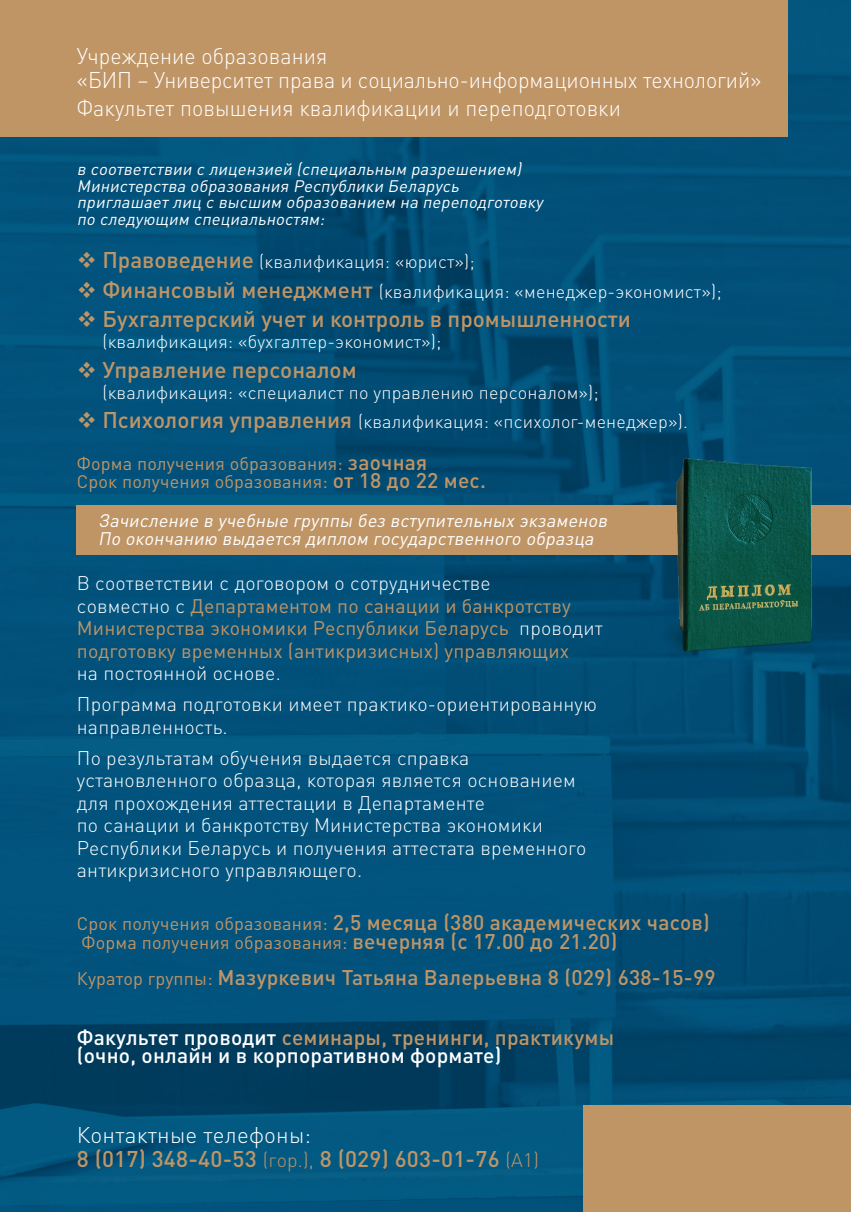
<style>
.page{position:relative;width:851px;height:1212px;background:#fff}
.page>*{position:absolute;margin:0;border:0;box-sizing:border-box;transform-origin:0 0}
.t1{font:300 22.5px "DIN Pro";letter-spacing:.005em;color:#fff;scale:.95 1}
.t2{font:500 22.5px "DIN Pro";color:#c09566}
.t3{font:300 22.5px "DIN Pro";letter-spacing:.005em;color:#fff}
.t4{font:500 21px "DIN Pro";letter-spacing:.01em;color:#c09566}
.t5{font:500 21px/18px "DIN Pro";letter-spacing:.01em;color:#fff}
.t6{font:300 19.5px/22.5px "DIN Pro";letter-spacing:.01em;color:#fff}
.t7{font:19.5px/22.5px "DIN Pro";letter-spacing:.01em;color:#c09566}
.t8{font:300 18px "DIN Pro";letter-spacing:.01em;color:#fff}
.t9{font:18px "DIN Pro";letter-spacing:.01em;color:#c09566}
.t10{font:italic 18px "DIN Pro";color:#fff}
.t11{font:italic 16.5px "DIN Pro";color:#fff}
.s1{font-weight:500;font-size:22.5px;color:#c09566}
.s2{font-weight:500;font-size:21px}
.s3{font-weight:300;color:#fff}
.s4{font-weight:400;font-size:18px}
.s5{color:#c09566}
.s6{font-weight:300;font-size:19.5px}
</style>
<div class="page">
<img style="left:0;top:0;width:850px;height:1212px">
<div style="left:0;top:0;width:787px;height:136px;background:#c09566"></div>
<div style="left:583px;top:1106px;width:267px;height:106px;background:#c09566"></div>
<div style="left:77px;top:505px;width:773px;height:50px;background:#c09566"></div>
<img style="left:663px;top:454px;width:150px;height:208px">
<svg style="left:79px;top:252px;width:16px;height:16px"></svg>
<svg style="left:79px;top:281px;width:16px;height:17px"></svg>
<svg style="left:79px;top:311px;width:16px;height:16px"></svg>
<svg style="left:79px;top:361px;width:16px;height:17px"></svg>
<svg style="left:79px;top:412px;width:16px;height:16px"></svg>
<p class="t1" style="left:77px;top:41px;width:265px">Учреждение образования</p>
<p class="t1" style="left:77px;top:65px;width:722px">«БИП – Университет права и социально-информационных технологий»</p>
<p class="t1" style="left:77px;top:93px;width:574px">Факультет повышения квалификации и переподготовки</p>
<p class="t11" style="left:77px;top:158px;width:449px">в соответствии с лицензией (специальным разрешением)</p>
<p class="t11" style="left:77px;top:175px;width:387px">Министерства образования Республики Беларусь</p>
<p class="t11" style="left:77px;top:191px;width:471px">приглашает лиц с высшим образованием на переподготовку</p>
<p class="t11" style="left:77px;top:208px;width:253px">по следующим специальностям:</p>
<p class="t8" style="left:102px;top:249px;width:374px"><span class="s1">Правоведение</span> (квалификация: «юрист»);</p>
<p class="t8" style="left:102px;top:279px;width:620px"><span class="s1">Финансовый менеджмент</span> (квалификация: «менеджер-экономист»);</p>
<p class="t2" style="left:102px;top:304px;width:530px">Бухгалтерский учет и контроль в промышленности</p>
<p class="t8" style="left:102px;top:329px;width:340px">(квалификация: «бухгалтер-экономист»);</p>
<p class="t2" style="left:102px;top:354px;width:256px">Управление персоналом</p>
<p class="t8" style="left:102px;top:380px;width:498px">(квалификация: «специалист по управлению персоналом»);</p>
<p class="t8" style="left:102px;top:409px;width:587px"><span class="s1">Психология управления</span> (квалификация: «психолог-менеджер»).</p>
<p class="t9" style="left:77px;top:451px;width:352px">Форма получения образования: <span class="s2">заочная</span></p>
<p class="t9" style="left:77px;top:469px;width:410px">Срок получения образования: <span class="s2">от 18 до 22 мес.</span></p>
<p class="t10" style="left:98px;top:508px;width:514px">Зачисление в учебные группы без вступительных экзаменов</p>
<p class="t10" style="left:98px;top:526px;width:501px">По окончанию выдается диплом государственного образца</p>
<p class="t7" style="left:77px;top:571px;width:527px"><span class="s3">В соответствии с договором о сотрудничестве<br>совместно с</span> Департаментом по санации и банкротству Министерства экономики Республики Беларусь <span class="s3">проводит </span>подготовку временных (антикризисных) управляющих<br><span class="s3">на постоянной основе.</span></p>
<p class="t6" style="left:77px;top:692px;width:521px">Программа подготовки имеет практико-ориентированную направленность.</p>
<p class="t6" style="left:77px;top:745px;width:511px">По результатам обучения выдается справка установленного образца, которая является основанием для прохождения аттестации в Департаменте<br>по санации и банкротству Министерства экономики Республики Беларусь и получения аттестата временного антикризисного управляющего.</p>
<p class="t4" style="left:77px;top:908px;width:634px"><span class="s4">Срок получения образования:</span> 2,5 месяца (380 академических часов)</p>
<p class="t9" style="left:81px;top:930px;width:537px">Форма получения образования: <span class="s2">вечерняя (с 17.00 до 21.20)</span></p>
<p class="t4" style="left:77px;top:963px;width:640px"><span class="s4">Куратор группы:</span> Мазуркевич Татьяна Валерьевна 8 (029) 638-15-99</p>
<p class="t5" style="left:77px;top:1028px;width:539px">Факультет проводит <span class="s5">семинары, тренинги, практикумы </span>(очно, онлайн и в корпоративном формате)</p>
<p class="t3" style="left:77px;top:1119px;width:236px">Контактные телефоны:</p>
<p class="t2" style="left:77px;top:1143px;width:463px">8 (017) 348-40-53 <span class="s6">(гор.),</span> 8 (029) 603-01-76 <span class="s6">(А1)</span></p>
</div>
